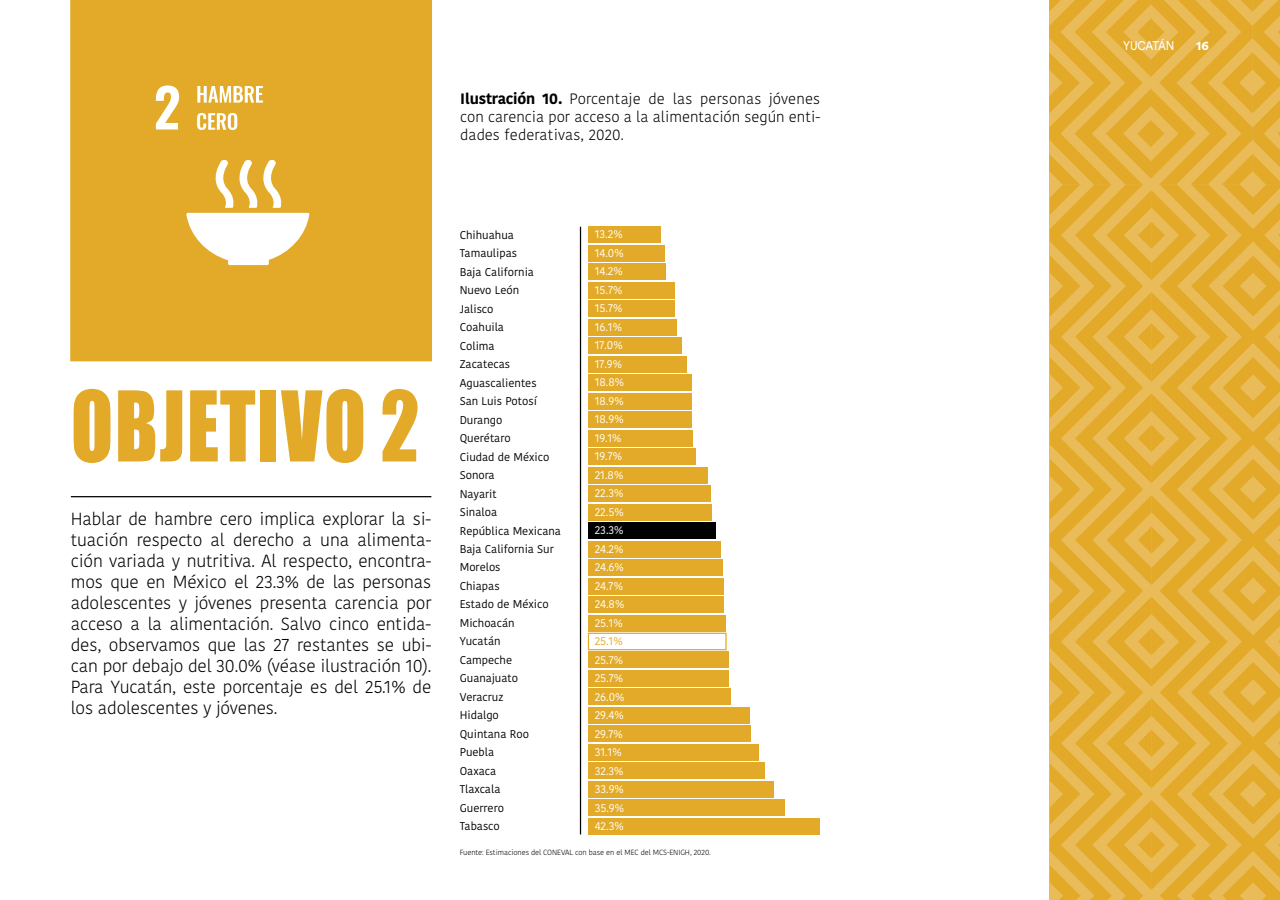
<style>
.page{position:relative;width:1280px;height:900px;background:#fff}
.page>*{position:absolute;margin:0;border:0;box-sizing:border-box;transform-origin:0 0}
.t1{font:90px "Impact";letter-spacing:.02em;color:#e2aa28;scale:.86 1}
.t2{font:300 17.5px/21px "Kohinoor Bangla";letter-spacing:-.01em;color:#000;text-align:justify}
.t3{font:300 15px/18px "Kohinoor Bangla";color:#000;text-align:justify}
.t4{font:12.5px "Circular Std";letter-spacing:-.025em;color:#fff;scale:.9 1}
.t5{font:900 12.5px "Circular Std";color:#fff}
.t6{font:11.25px/18.5px "Kohinoor Bangla";color:#000}
.t7{font:11.25px/18.5px "Kohinoor Bangla";color:#fff}
.t8{font:11.25px "Kohinoor Bangla";color:#e2aa28}
.t9{font:300 7.5px "Kohinoor Bangla";letter-spacing:-.01em;color:#000}
.s1{font-weight:700}
</style>
<div class="page">
<div style="left:588px;top:227px;width:73px;height:16px;background:#e2aa28"></div>
<div style="left:588px;top:245px;width:77px;height:17px;background:#e2aa28"></div>
<div style="left:588px;top:264px;width:78px;height:16px;background:#e2aa28"></div>
<div style="left:588px;top:282px;width:87px;height:17px;background:#e2aa28"></div>
<div style="left:588px;top:301px;width:87px;height:16px;background:#e2aa28"></div>
<div style="left:588px;top:319px;width:89px;height:17px;background:#e2aa28"></div>
<div style="left:588px;top:338px;width:94px;height:16px;background:#e2aa28"></div>
<div style="left:588px;top:356px;width:99px;height:16px;background:#e2aa28"></div>
<div style="left:588px;top:375px;width:103px;height:16px;background:#e2aa28"></div>
<div style="left:588px;top:393px;width:104px;height:16px;background:#e2aa28"></div>
<div style="left:588px;top:412px;width:104px;height:16px;background:#e2aa28"></div>
<div style="left:588px;top:430px;width:105px;height:16px;background:#e2aa28"></div>
<div style="left:588px;top:449px;width:108px;height:16px;background:#e2aa28"></div>
<div style="left:588px;top:467px;width:120px;height:16px;background:#e2aa28"></div>
<div style="left:588px;top:485px;width:123px;height:17px;background:#e2aa28"></div>
<div style="left:588px;top:504px;width:124px;height:16px;background:#e2aa28"></div>
<div style="left:588px;top:522px;width:128px;height:17px;background:#000"></div>
<div style="left:588px;top:541px;width:133px;height:16px;background:#e2aa28"></div>
<div style="left:588px;top:559px;width:135px;height:17px;background:#e2aa28"></div>
<div style="left:588px;top:578px;width:136px;height:16px;background:#e2aa28"></div>
<div style="left:588px;top:596px;width:136px;height:17px;background:#e2aa28"></div>
<div style="left:588px;top:615px;width:138px;height:16px;background:#e2aa28"></div>
<div style="left:588px;top:633px;width:139px;height:17px;background:#fff;border:1px solid #e2aa28"></div>
<div style="left:588px;top:652px;width:141px;height:16px;background:#e2aa28"></div>
<div style="left:588px;top:670px;width:141px;height:17px;background:#e2aa28"></div>
<div style="left:588px;top:689px;width:143px;height:16px;background:#e2aa28"></div>
<div style="left:588px;top:707px;width:162px;height:17px;background:#e2aa28"></div>
<div style="left:588px;top:726px;width:163px;height:16px;background:#e2aa28"></div>
<div style="left:588px;top:744px;width:171px;height:17px;background:#e2aa28"></div>
<div style="left:588px;top:763px;width:177px;height:16px;background:#e2aa28"></div>
<div style="left:588px;top:781px;width:186px;height:17px;background:#e2aa28"></div>
<div style="left:588px;top:800px;width:197px;height:16px;background:#e2aa28"></div>
<div style="left:588px;top:818px;width:232px;height:16px;background:#e2aa28"></div>
<hr style="left:71px;top:496px;width:360px;height:1px;background:#000">
<div style="left:71px;top:0;width:360px;height:361px;background:#e2aa28"></div>
<div style="left:70px;top:0;width:362px;height:361px;border:1px solid #e2aa28"></div>
<svg style="left:156px;top:85px;width:23px;height:44px"></svg>
<svg style="left:197px;top:86px;width:66px;height:17px"></svg>
<svg style="left:197px;top:113px;width:40px;height:17px"></svg>
<svg style="left:186px;top:159px;width:123px;height:106px"></svg>
<hr style="left:580px;top:227px;width:1px;height:607px;background:#000">
<svg style="left:1049px;top:0;width:231px;height:900px;background:#e5b13e"></svg>
<p class="t3" style="left:460px;top:90px;width:362px"><span class="s1">Ilustración 10.</span> Porcentaje de las personas jóvenes con carencia por acceso a la alimentación según enti&shy;dades federativas, 2020.</p>
<h1 class="t1" style="left:71px;top:356px;width:407px">OBJETIVO 2</h1>
<p class="t2" style="left:71px;top:508px;width:362px">Hablar de hambre cero implica explorar la si&shy;tuación respecto al derecho a una alimenta&shy;ción variada y nutritiva. Al respecto, encontra&shy;mos que en México el 23.3% de las personas adolescentes y jóvenes presenta carencia por acceso a la alimentación. Salvo cinco entida&shy;des, observamos que las 27 restantes se ubi&shy;can por debajo del 30.0% (véase ilustración 10).<br>Para Yucatán, este porcentaje es del 25.1% de los adolescentes y jóvenes.</p>
<p class="t6" style="left:460px;top:225px;width:103px">Chihuahua<br>Tamaulipas<br>Baja California<br>Nuevo León<br>Jalisco<br>Coahuila<br>Colima<br>Zacatecas<br>Aguascalientes<br>San Luis Potosí<br>Durango<br>Querétaro<br>Ciudad de México<br>Sonora<br>Nayarit<br>Sinaloa<br>República Mexicana<br>Baja California Sur<br>Morelos<br>Chiapas<br>Estado de México<br>Michoacán<br>Yucatán<br>Campeche<br>Guanajuato<br>Veracruz<br>Hidalgo<br>Quintana Roo<br>Puebla<br>Oaxaca<br>Tlaxcala<br>Guerrero<br>Tabasco</p>
<p class="t7" style="left:595px;top:225px;width:31px">13.2%<br>14.0%<br>14.2%<br>15.7%<br>15.7%<br>16.1%<br>17.0%<br>17.9%<br>18.8%<br>18.9%<br>18.9%<br>19.1%<br>19.7%<br>21.8%<br>22.3%<br>22.5%<br>23.3%<br>24.2%<br>24.6%<br>24.7%<br>24.8%<br>25.1%</p>
<p class="t8" style="left:595px;top:633px;width:30px">25.1%</p>
<p class="t7" style="left:595px;top:650px;width:31px">25.7%<br>25.7%<br>26.0%<br>29.4%<br>29.7%<br>31.1%<br>32.3%<br>33.9%<br>35.9%<br>42.3%</p>
<p class="t9" style="left:460px;top:847px;width:253px">Fuente: Estimaciones del CONEVAL con base en el MEC del MCS-ENIGH, 2020.</p>
<p class="t4" style="left:1123px;top:38px;width:58px">YUCATÁN</p>
<p class="t5" style="left:1196px;top:38px;width:14px">16</p>
</div>
